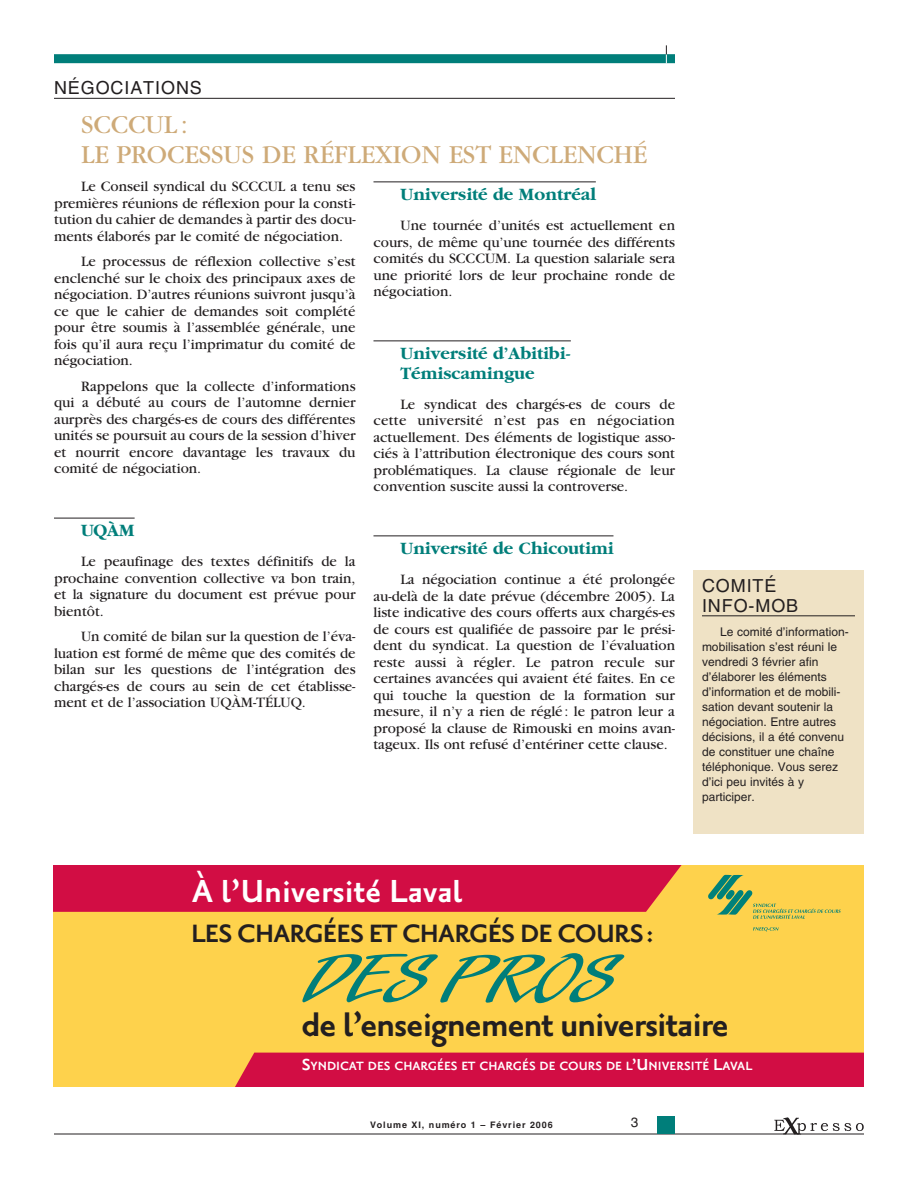
<style>
.page{position:relative;width:918px;height:1188px;background:#fff}
.page>*{position:absolute;margin:0;border:0;box-sizing:border-box;transform-origin:0 0}
.t1{font:72.15px "Laser Plain+VZATSC";color:#007e7a}
.t2{font:41.55px "Priori San Bold+UTKXIQ";letter-spacing:-.025em;color:#231f20}
.t3{font:38.85px "Priori San Bold+UTKXIQ";color:#fff}
.t4{font:30.45px "Priori San Bold+UTKXIQ";letter-spacing:-.025em;color:#231f20}
.t5{font:27px/30px "Garamond";color:#ceaa78}
.t6{font:700 18px/19.5px "Garamond";color:#007e7a}
.t7{font:18px/19.5px "Helvetica";letter-spacing:.05em;color:#231f20}
.t8{font:15px/16.5px "Garamond";color:#231f20;text-align:justify}
.t9{font:14.55px "Priori San Bold+UTKXIQ";color:#fff}
.t10{font:13.5px "Helvetica";color:#231f20}
.t11{font:12px/15px "Helvetica";color:#231f20}
.t12{font:700 9px "Helvetica";letter-spacing:.1em;color:#231f20}
.s1{font-size:19.35px}
</style>
<div class="page">
<hr style="left:54px;top:1134px;width:810px;height:1px;background:#231f20">
<div style="left:657px;top:1116px;width:18px;height:18px;background:#007e7a"></div>
<svg style="left:774px;top:1117px;width:90px;height:17px"></svg>
<hr style="left:54px;top:518px;width:81px;height:1px;background:#231f20">
<hr style="left:374px;top:182px;width:222px;height:1px;background:#231f20">
<hr style="left:374px;top:341px;width:197px;height:1px;background:#231f20">
<hr style="left:374px;top:536px;width:239px;height:1px;background:#231f20">
<div style="left:54px;top:54px;width:621px;height:9px;background:#007e7a"></div>
<svg style="left:666px;top:45px;width:1px;height:18px"></svg>
<hr style="left:54px;top:98px;width:621px;height:1px;background:#231f20">
<div style="left:693px;top:570px;width:171px;height:263px;background:#efe2c5"></div>
<hr style="left:702px;top:616px;width:153px;height:1px;background:#231f20">
<div style="left:54px;top:865px;width:810px;height:221px;background:#fed24c"></div>
<div style="left:54px;top:865px;width:628px;height:47px;background:#d20d44"></div>
<div style="left:235px;top:1053px;width:629px;height:33px;background:#d20d44"></div>
<svg style="left:708px;top:875px;width:133px;height:44px"></svg>
<svg style="left:753px;top:927px;width:26px;height:5px"></svg>
<p class="t7" style="left:54px;top:80px;width:149px">NÉGOCIATIONS</p>
<h3 class="t5" style="left:81px;top:112px;width:568px">SCCCUL:<br>LE PROCESSUS DE RÉFLEXION EST ENCLENCHÉ</h3>
<p class="t8" style="left:54px;top:180px;width:303px;text-indent:27px">Le Conseil syndical du SCCCUL a tenu ses premières réunions de réflexion pour la consti&shy;tution du cahier de demandes à partir des docu&shy;ments élaborés par le comité de négociation.</p>
<p class="t8" style="left:54px;top:255px;width:303px;text-indent:27px">Le processus de réflexion collective s’est enclenché sur le choix des principaux axes de négociation. D’autres réunions suivront jusqu’à ce que le cahier de demandes soit complété pour être soumis à l’assemblée générale, une fois qu’il aura reçu l’imprimatur du comité de négociation.</p>
<p class="t8" style="left:54px;top:379px;width:303px;text-indent:27px">Rappelons que la collecte d’informations qui a débuté au cours de l’automne dernier aurprès des chargés-es de cours des différentes unités se poursuit au cours de la session d’hiver et nourrit encore davantage les travaux du comité de négociation.</p>
<p class="t6" style="left:81px;top:521px;width:55px">UQÀM</p>
<p class="t8" style="left:54px;top:555px;width:303px;text-indent:27px">Le peaufinage des textes définitifs de la prochaine convention collective va bon train, et la signature du document est prévue pour bientôt.</p>
<p class="t8" style="left:54px;top:630px;width:303px;text-indent:27px">Un comité de bilan sur la question de l’éva&shy;luation est formé de même que des comités de bilan sur les questions de l’intégration des chargés-es de cours au sein de cet établisse&shy;ment et de l’association UQÀM-TÉLUQ.</p>
<p class="t6" style="left:400px;top:184px;width:197px">Université de Montréal</p>
<p class="t8" style="left:374px;top:219px;width:303px;text-indent:27px">Une tournée d’unités est actuellement en cours, de même qu’une tournée des différents comités du SCCCUM. La question salariale sera une priorité lors de leur prochaine ronde de négociation.</p>
<p class="t6" style="left:400px;top:343px;width:172px">Université d’Abitibi-<br>Témiscamingue</p>
<p class="t8" style="left:374px;top:397px;width:303px;text-indent:27px">Le syndicat des chargés-es de cours de cette université n’est pas en négociation actuellement. Des éléments de logistique asso&shy;ciés à l’attribution électronique des cours sont problématiques. La clause régionale de leur convention suscite aussi la controverse.</p>
<p class="t6" style="left:400px;top:538px;width:215px">Université de Chicoutimi</p>
<p class="t8" style="left:374px;top:573px;width:303px;text-indent:27px">La négociation continue a été prolongée au-delà de la date prévue (décembre 2005). La liste indicative des cours offerts aux chargés-es de cours est qualifiée de passoire par le prési&shy;dent du syndicat. La question de l’évaluation reste aussi à régler. Le patron recule sur certaines avancées qui avaient été faites. En ce qui touche la question de la formation sur mesure, il n’y a rien de réglé: le patron leur a proposé la clause de Rimouski en moins avan&shy;tageux. Ils ont refusé d’entériner cette clause.</p>
<p class="t7" style="left:702px;top:578px;width:98px">COMITÉ<br>INFO-MOB</p>
<p class="t11" style="left:702px;top:625px;width:148px;text-indent:18px">Le comité d’information&shy;mobilisation s’est réuni le vendredi 3 février afin d’élaborer les éléments d’information et de mobili&shy;sation devant soutenir la négociation. Entre autres décisions, il a été convenu de constituer une chaîne téléphonique. Vous serez d’ici peu invités à y participer.</p>
<h3 class="t3" style="left:192px;top:866px;width:272px">À l’Université Laval</h3>
<h3 class="t4" style="left:191px;top:914px;width:464px">LES CHARGÉES ET CHARGÉS DE COURS:</h3>
<h1 class="t1" style="left:301px;top:955px;width:329px">DES PROS</h1>
<h2 class="t2" style="left:301px;top:997px;width:429px">de l’enseignement universitaire</h2>
<p class="t9" style="left:302px;top:1057px;width:452px"><span class="s1">S</span>YNDICAT DES CHARGÉES ET CHARGÉS DE COURS DE L<span class="s1">’U</span>NIVERSITÉ <span class="s1">L</span>AVAL</p>
<p class="t12" style="left:370px;top:1121px;width:184px">Volume XI, numéro 1 – Février 2006</p>
<p class="t10" style="left:631px;top:1117px;width:9px">3</p>
</div>
